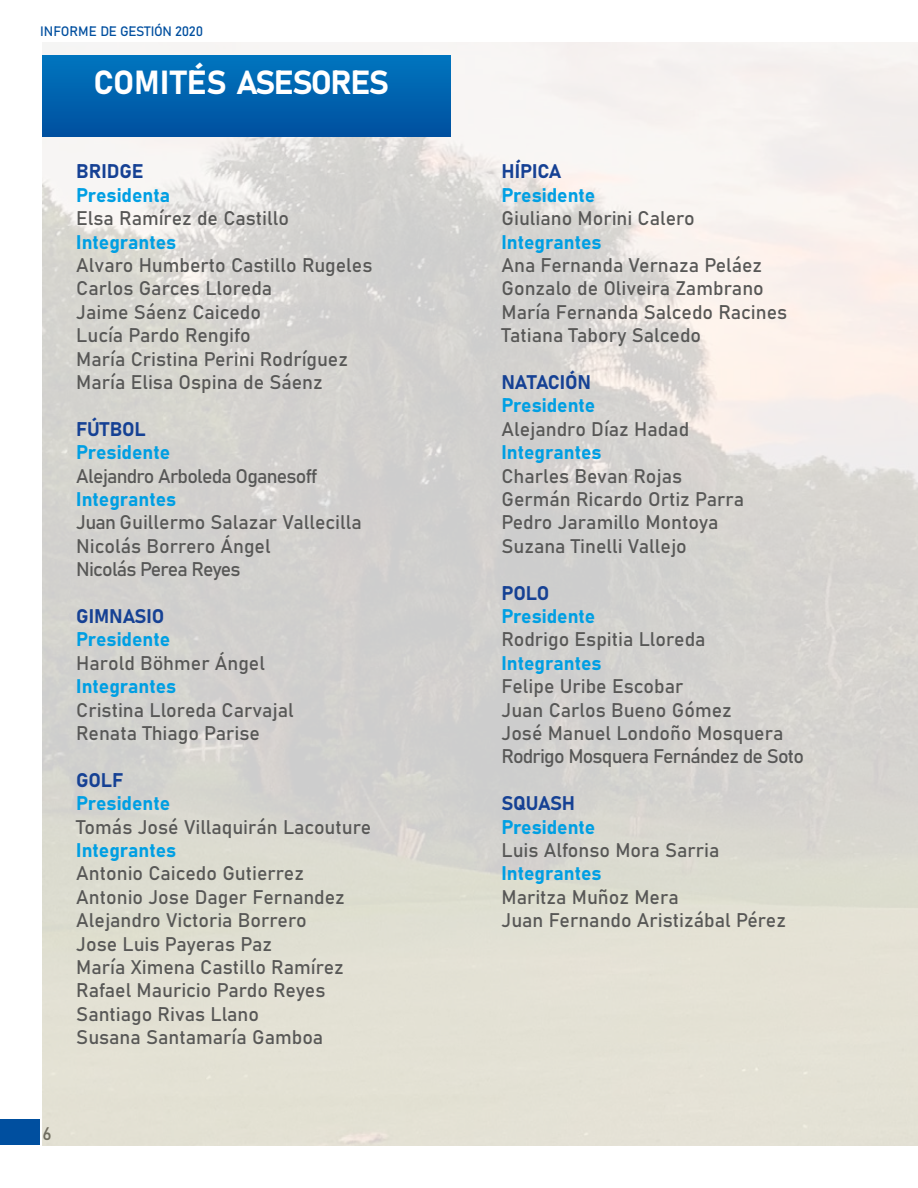
<style>
.page{position:relative;width:918px;height:1188px;background:#fff}
.page>*{position:absolute;margin:0;border:0;box-sizing:border-box;transform-origin:0 0}
.t1{font:33px "Bahnschrift";letter-spacing:-.04em;color:#fff}
.t2{font:19.5px/23.4px "Bahnschrift";color:#575756}
.t3{font:19.5px "Bahnschrift";color:#009fe3}
.t4{font:19.5px "Bahnschrift";letter-spacing:-.01em;color:#164194}
.t5{font:19.5px "Bahnschrift";letter-spacing:-.04em;color:#575756}
.t6{font:18px "Bahnschrift";color:#706f6f}
.t7{font:13.5px "Bahnschrift";letter-spacing:-.02em;color:#004f9f}
</style>
<div class="page">
<div style="left:0;top:1120px;width:40px;height:25px;background:#004f9f"></div>
<img style="left:43px;top:43px;width:875px;height:1102px">
<div style="left:43px;top:55px;width:408px;height:81px;background:linear-gradient(to bottom,#0076bf,#00509f)"></div>
<p class="t7" style="left:40px;top:21px;width:164px">INFORME DE GESTIÓN 2020</p>
<h1 class="t1" style="left:94px;top:58px;width:297px">COMITÉS ASESORES</h1>
<p class="t4" style="left:76px;top:157px;width:69px">BRIDGE</p>
<p class="t3" style="left:76px;top:180px;width:95px">Presidenta</p>
<p class="t2" style="left:76px;top:205px;width:214px">Elsa Ramírez de Castillo</p>
<p class="t3" style="left:76px;top:227px;width:102px">Integrantes</p>
<p class="t2" style="left:76px;top:252px;width:298px">Alvaro Humberto Castillo Rugeles<br>Carlos Garces Lloreda<br>Jaime Sáenz Caicedo<br>Lucía Pardo Rengifo<br>María Cristina Perini Rodríguez<br>María Elisa Ospina de Sáenz</p>
<p class="t4" style="left:76px;top:414px;width:71px">FÚTBOL</p>
<p class="t3" style="left:76px;top:438px;width:95px">Presidente</p>
<p class="t5" style="left:76px;top:461px;width:243px">Alejandro Arboleda Oganesoff</p>
<p class="t3" style="left:76px;top:484px;width:102px">Integrantes</p>
<p class="t2" style="left:76px;top:510px;width:287px">Juan Guillermo Salazar Vallecilla<br>Nicolás Borrero Ángel<br>Nicolás Perea Reyes</p>
<p class="t4" style="left:76px;top:601px;width:90px">GIMNASIO</p>
<p class="t3" style="left:76px;top:625px;width:95px">Presidente</p>
<p class="t2" style="left:76px;top:650px;width:190px">Harold Böhmer Ángel</p>
<p class="t3" style="left:76px;top:672px;width:102px">Integrantes</p>
<p class="t2" style="left:76px;top:697px;width:219px">Cristina Lloreda Carvajal<br>Renata Thiago Parise</p>
<p class="t4" style="left:76px;top:765px;width:48px">GOLF</p>
<p class="t3" style="left:76px;top:789px;width:95px">Presidente</p>
<p class="t2" style="left:76px;top:814px;width:296px">Tomás José Villaquirán Lacouture</p>
<p class="t3" style="left:76px;top:835px;width:102px">Integrantes</p>
<p class="t2" style="left:76px;top:861px;width:270px">Antonio Caicedo Gutierrez<br>Antonio Jose Dager Fernandez<br>Alejandro Victoria Borrero<br>Jose Luis Payeras Paz<br>María Ximena Castillo Ramírez<br>Rafael Mauricio Pardo Reyes<br>Santiago Rivas Llano<br>Susana Santamaría Gamboa</p>
<p class="t6" style="left:43px;top:1120px;width:11px">6</p>
<p class="t4" style="left:502px;top:157px;width:62px">HÍPICA</p>
<p class="t3" style="left:502px;top:180px;width:95px">Presidente</p>
<p class="t2" style="left:502px;top:205px;width:195px">Giuliano Morini Calero</p>
<p class="t3" style="left:502px;top:227px;width:102px">Integrantes</p>
<p class="t2" style="left:502px;top:252px;width:287px">Ana Fernanda Vernaza Peláez<br>Gonzalo de Oliveira Zambrano<br>María Fernanda Salcedo Racines<br>Tatiana Tabory Salcedo</p>
<p class="t4" style="left:502px;top:367px;width:91px">NATACIÓN</p>
<p class="t3" style="left:502px;top:391px;width:95px">Presidente</p>
<p class="t2" style="left:502px;top:416px;width:189px">Alejandro Díaz Hadad</p>
<p class="t3" style="left:502px;top:438px;width:102px">Integrantes</p>
<p class="t2" style="left:502px;top:463px;width:244px">Charles Bevan Rojas<br>Germán Ricardo Ortiz Parra<br>Pedro Jaramillo Montoya<br>Suzana Tinelli Vallejo</p>
<p class="t4" style="left:502px;top:578px;width:49px">POLO</p>
<p class="t3" style="left:502px;top:601px;width:95px">Presidente</p>
<p class="t2" style="left:502px;top:627px;width:206px">Rodrigo Espitia Lloreda</p>
<p class="t3" style="left:502px;top:648px;width:102px">Integrantes</p>
<p class="t2" style="left:502px;top:673px;width:304px">Felipe Uribe Escobar<br>Juan Carlos Bueno Gómez<br>José Manuel Londoño Mosquera<br>Rodrigo Mosquera Fernández de Soto</p>
<p class="t4" style="left:502px;top:789px;width:75px">SQUASH</p>
<p class="t3" style="left:502px;top:812px;width:95px">Presidente</p>
<p class="t2" style="left:502px;top:837px;width:220px">Luis Alfonso Mora Sarria</p>
<p class="t3" style="left:502px;top:859px;width:102px">Integrantes</p>
<p class="t2" style="left:502px;top:884px;width:286px">Maritza Muñoz Mera<br>Juan Fernando Aristizábal Pérez</p>
</div>
